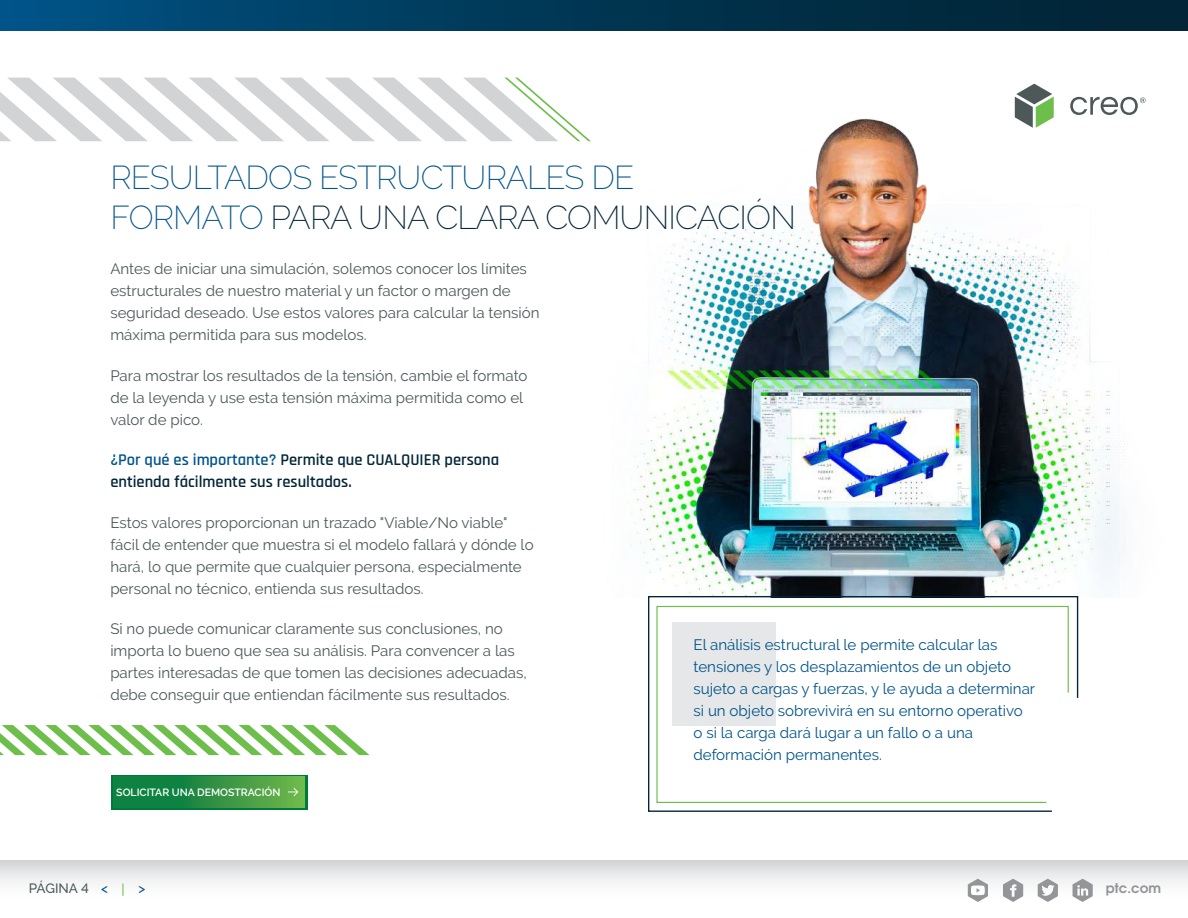
<style>
.page{position:relative;width:1188px;height:918px;background:#fff}
.page>*{position:absolute;margin:0;border:0;box-sizing:border-box;transform-origin:0 0}
.t1{font:200 33px/40.5px "PTC Raleway";letter-spacing:-.025em;color:#00548a}
.t2{font:600 16.5px/22px "Rajdhani";color:#022537}
.t3{font:15.15px/21.9px "PTC Raleway";color:#4d5859}
.t4{font:15.15px/21.9px "PTC Raleway";color:#00548a}
.t5{font:500 13.5px "PTC Raleway";color:#4d5859}
.t6{font:700 13.5px "Te X Gyre Adventor";color:#939598}
.t7{font:600 10.5px "PTC Raleway";color:#fff}
.s1{color:#022537}
.s2{color:#00548a}
.s3{color:#6ebe4b}
</style>
<div class="page">
<div style="left:0;top:861px;width:1188px;height:41px;background:linear-gradient(to bottom,#d9dadc,#fff)"></div>
<svg style="left:1073px;top:879px;width:20px;height:23px"></svg>
<svg style="left:1003px;top:879px;width:20px;height:23px"></svg>
<svg style="left:1038px;top:879px;width:20px;height:23px"></svg>
<svg style="left:968px;top:879px;width:20px;height:23px"></svg>
<svg style="left:0;top:78px;width:556px;height:63px"></svg>
<svg style="left:1070px;top:97px;width:76px;height:14px"></svg>
<svg style="left:1015px;top:84px;width:39px;height:27px"></svg>
<div style="left:1px;top:0;width:1187px;height:31px;background:linear-gradient(to right,#005081,#01202d)"></div>
<img style="left:478px;top:111px;width:659px;height:484px">
<svg style="left:0;top:725px;width:370px;height:30px"></svg>
<svg style="left:648px;top:595px;width:431px;height:217px"></svg>
<svg style="left:656px;top:605px;width:413px;height:199px"></svg>
<div style="left:111px;top:775px;width:196px;height:34px;background:linear-gradient(to bottom,#00793d,#00793d)"></div>
<svg style="left:113px;top:777px;width:192px;height:31px;background:#309344"></svg>
<svg style="left:288px;top:788px;width:10px;height:9px"></svg>
<h1 class="t1" style="left:110px;top:157px;width:687px">RESULTADOS ESTRUCTURALES DE<br>FORMATO <span class="s1">PARA UNA CLARA COMUNICACIÓN</span></h1>
<p class="t3" style="left:110px;top:258px;width:431px">Antes de iniciar una simulación, solemos conocer los límites estructurales de nuestro material y un factor o margen de seguridad deseado. Use estos valores para calcular la tensión máxima permitida para sus modelos.</p>
<p class="t3" style="left:110px;top:364px;width:419px">Para mostrar los resultados de la tensión, cambie el formato de la leyenda y use esta tensión máxima permitida como el valor de pico.</p>
<p class="t2" style="left:110px;top:449px;width:390px"><span class="s2">¿Por qué es importante?</span> Permite que CUALQUIER persona entienda fácilmente sus resultados.</p>
<p class="t3" style="left:110px;top:511px;width:425px">Estos valores proporcionan un trazado "Viable/No viable" fácil de entender que muestra si el modelo fallará y dónde lo hará, lo que permite que cualquier persona, especialmente personal no técnico, entienda sus resultados.</p>
<p class="t3" style="left:110px;top:618px;width:418px">Si no puede comunicar claramente sus conclusiones, no importa lo bueno que sea su análisis. Para convencer a las partes interesadas de que tomen las decisiones adecuadas, debe conseguir que entiendan fácilmente sus resultados.</p>
<p class="t4" style="left:693px;top:633px;width:343px">El análisis estructural le permite calcular las tensiones y los desplazamientos de un objeto sujeto a cargas y fuerzas, y le ayuda a determinar si un objeto sobrevivirá en su entorno operativo o si la carga dará lugar a un fallo o a una deformación permanentes.</p>
<p class="t7" style="left:116px;top:786px;width:166px">SOLICITAR UNA DEMOSTRACIÓN</p>
<p class="t5" style="left:29px;top:880px;width:118px">PÁGINA 4 <span class="s2">&lt;</span> <span class="s3">|</span> <span class="s2">&gt;</span></p>
<p class="t6" style="left:1106px;top:876px;width:57px">ptc.com</p>
</div>
